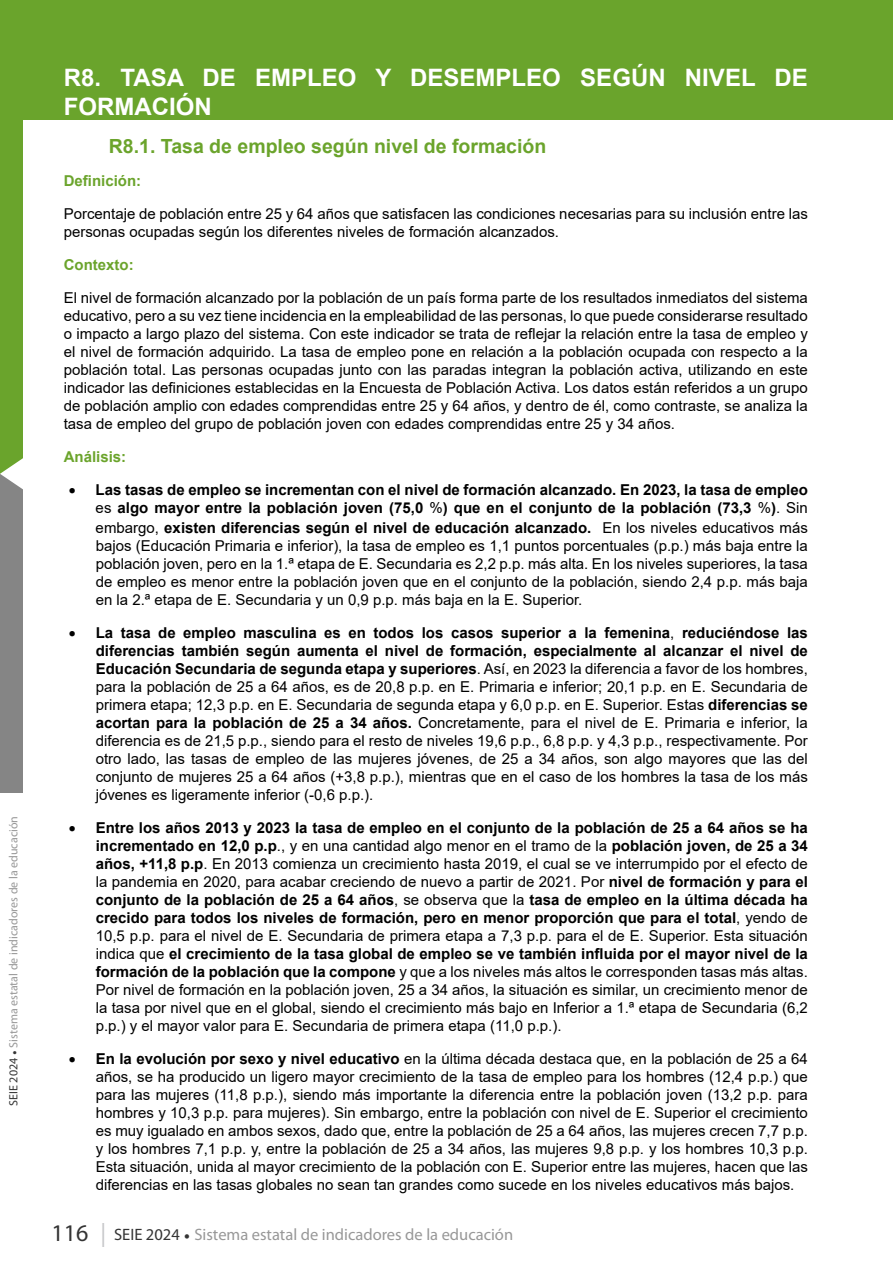
<style>
.page{position:relative;width:893px;height:1263px;background:#fff}
.page>*{position:absolute;margin:0;border:0;box-sizing:border-box;transform-origin:0 0}
.t1{font:700 24px/28.8px "Arial";color:#fff}
.t2{font:700 19.5px "Arial";color:#6ba42c}
.t3{font:16.5px "Myriad Pro";color:#989898}
.t4{font:15px/18px "Arial";color:#000;text-align:justify}
.t5{font:700 15px/18px "Arial";color:#000;text-align:right}
.t6{font:700 15px "Arial";color:#6ba42c}
.t7{font:12px "Myriad Pro";color:#989898}
.s1{color:#343434}
.s2{font-family:"Minion Pro";color:#343434}
.s3{font-weight:400}
.s4{font-weight:700}
.s5{font-size:24px;color:#343434}
.s6{font-size:24px;color:#c7c8ca}
</style>
<div class="page">
<div style="left:0;top:0;width:893px;height:120px;background:#6aa42c"></div>
<div style="left:0;top:473px;width:23px;height:320px;background:#858585"></div>
<div style="left:0;top:0;width:23px;height:474px;background:#6aa42c"></div>
<svg style="left:0;top:458px;width:23px;height:32px"></svg>
<p class="t7" style="left:6px;top:1106px;width:291px;rotate:-90deg"><span class="s1">SEIE 2024</span> <span class="s2">•</span> Sistema estatal de indicadores de la educación</p>
<h1 class="t1" style="left:64px;top:63px;width:746px">R8. TASA DE EMPLEO Y DESEMPLEO SEGÚN NIVEL DE<br>FORMACIÓN</h1>
<h2 class="t2" style="left:109px;top:132px;width:439px">R8.1. Tasa de empleo según nivel de formación</h2>
<p class="t6" style="left:64px;top:170px;width:79px">Definición:</p>
<p class="t4" style="left:64px;top:205px;width:746px">Porcentaje de población entre 25 y 64 años que satisfacen las condiciones necesarias para su inclusión entre las personas ocupadas según los diferentes niveles de formación alcanzados.</p>
<p class="t6" style="left:64px;top:254px;width:71px">Contexto:</p>
<p class="t4" style="left:64px;top:289px;width:746px">El nivel de formación alcanzado por la población de un país forma parte de los resultados inmediatos del sistema educativo, pero a su vez tiene incidencia en la empleabilidad de las personas, lo que puede considerarse resultado o impacto a largo plazo del sistema. Con este indicador se trata de reflejar la relación entre la tasa de empleo y el nivel de formación adquirido. La tasa de empleo pone en relación a la población ocupada con respecto a la población total. Las personas ocupadas junto con las paradas integran la población activa, utilizando en este indicador las definiciones establecidas en la Encuesta de Población Activa. Los datos están referidos a un grupo de población amplio con edades comprendidas entre 25 y 64 años, y dentro de él, como contraste, se analiza la tasa de empleo del grupo de población joven con edades comprendidas entre 25 y 34 años.</p>
<p class="t6" style="left:64px;top:446px;width:64px">Análisis:</p>
<p class="t5" style="left:69px;top:481px;width:740px">• Las tasas de empleo se incrementan con el nivel de formación alcanzado. En 2023, la tasa de empleo <span class="s3">es</span> algo mayor entre la población joven (75,0 <span class="s3">%</span>) que en el conjunto de la población (73,3 <span class="s3">%</span>)<span class="s3">. Sin</span></p>
<p class="t4" style="left:96px;top:518px;width:714px">embargo, <span class="s4">existen diferencias según el nivel de educación alcanzado.</span> En los niveles educativos más bajos (Educación Primaria e inferior), la tasa de empleo es 1,1 puntos porcentuales (p.p.) más baja entre la población joven, pero en la 1.ª etapa de E. Secundaria es 2,2 p.p. más alta. En los niveles superiores, la tasa de empleo es menor entre la población joven que en el conjunto de la población, siendo 2,4 p.p. más baja en la 2.ª etapa de E. Secundaria y un 0,9 p.p. más baja en la E. Superior.</p>
<p class="t4" style="left:96px;top:623px;width:714px;text-indent:-27px">• <span class="s4">La tasa de empleo masculina es en todos los casos superior a la femenina</span>, <span class="s4">reduciéndose las diferencias también según aumenta el nivel de formación, especialmente al alcanzar el nivel de Educación Secundaria de segunda etapa y superiores</span>. Así, en 2023 la diferencia a favor de los hombres, para la población de 25 a 64 años, es de 20,8 p.p. en E. Primaria e inferior; 20,1 p.p. en E. Secundaria de primera etapa; 12,3 p.p. en E. Secundaria de segunda etapa y 6,0 p.p. en E. Superior. Estas <span class="s4">diferencias se acortan para la población de 25 a 34 años.</span> Concretamente, para el nivel de E. Primaria e inferior, la diferencia es de 21,5 p.p., siendo para el resto de niveles 19,6 p.p., 6,8 p.p. y 4,3 p.p., respectivamente. Por otro lado, las tasas de empleo de las mujeres jóvenes, de 25 a 34 años, son algo mayores que las del conjunto de mujeres 25 a 64 años (+3,8 p.p.), mientras que en el caso de los hombres la tasa de los más jóvenes es ligeramente inferior (-0,6 p.p.).</p>
<p class="t4" style="left:96px;top:818px;width:714px;text-indent:-27px">• <span class="s4">Entre los años 2013 y 2023 la tasa de empleo en el conjunto de la población de 25 a 64 años se ha incrementado en 12,0 p.p</span>., y en una cantidad algo menor en el tramo de la <span class="s4">población joven, de 25 a 34 años, +11,8 p.p</span>. En 2013 comienza un crecimiento hasta 2019, el cual se ve interrumpido por el efecto de la pandemia en 2020, para acabar creciendo de nuevo a partir de 2021. Por <span class="s4">nivel de formación y para el conjunto de la población de 25 a 64 años</span>, se observa que la <span class="s4">tasa de empleo en la última década ha crecido para todos los niveles de formación, pero en menor proporción que para el total</span>, yendo de 10,5 p.p. para el nivel de E. Secundaria de primera etapa a 7,3 p.p. para el de E. Superior. Esta situación indica que <span class="s4">el crecimiento de la tasa global de empleo se ve también influida por el mayor nivel de la formación de la población que la compone</span> y que a los niveles más altos le corresponden tasas más altas.<br>Por nivel de formación en la población joven, 25 a 34 años, la situación es similar, un crecimiento menor de la tasa por nivel que en el global, siendo el crecimiento más bajo en Inferior a 1.ª etapa de Secundaria (6,2 p.p.) y el mayor valor para E. Secundaria de primera etapa (11,0 p.p.).</p>
<p class="t4" style="left:96px;top:1049px;width:714px;text-indent:-27px">• <span class="s4">En la evolución por sexo y nivel educativo</span> en la última década destaca que, en la población de 25 a 64 años, se ha producido un ligero mayor crecimiento de la tasa de empleo para los hombres (12,4 p.p.) que para las mujeres (11,8 p.p.), siendo más importante la diferencia entre la población joven (13,2 p.p. para hombres y 10,3 p.p. para mujeres). Sin embargo, entre la población con nivel de E. Superior el crecimiento es muy igualado en ambos sexos, dado que, entre la población de 25 a 64 años, las mujeres crecen 7,7 p.p. y los hombres 7,1 p.p. y, entre la población de 25 a 34 años, las mujeres 9,8 p.p. y los hombres 10,3 p.p.<br>Esta situación, unida al mayor crecimiento de la población con E. Superior entre las mujeres, hacen que las diferencias en las tasas globales no sean tan grandes como sucede en los niveles educativos más bajos.</p>
<p class="t3" style="left:52px;top:1224px;width:463px"><span class="s5">116</span> <span class="s6">|</span> <span class="s1">SEIE 2024</span> <span class="s2">•</span> Sistema estatal de indicadores de la educación</p>
</div>
